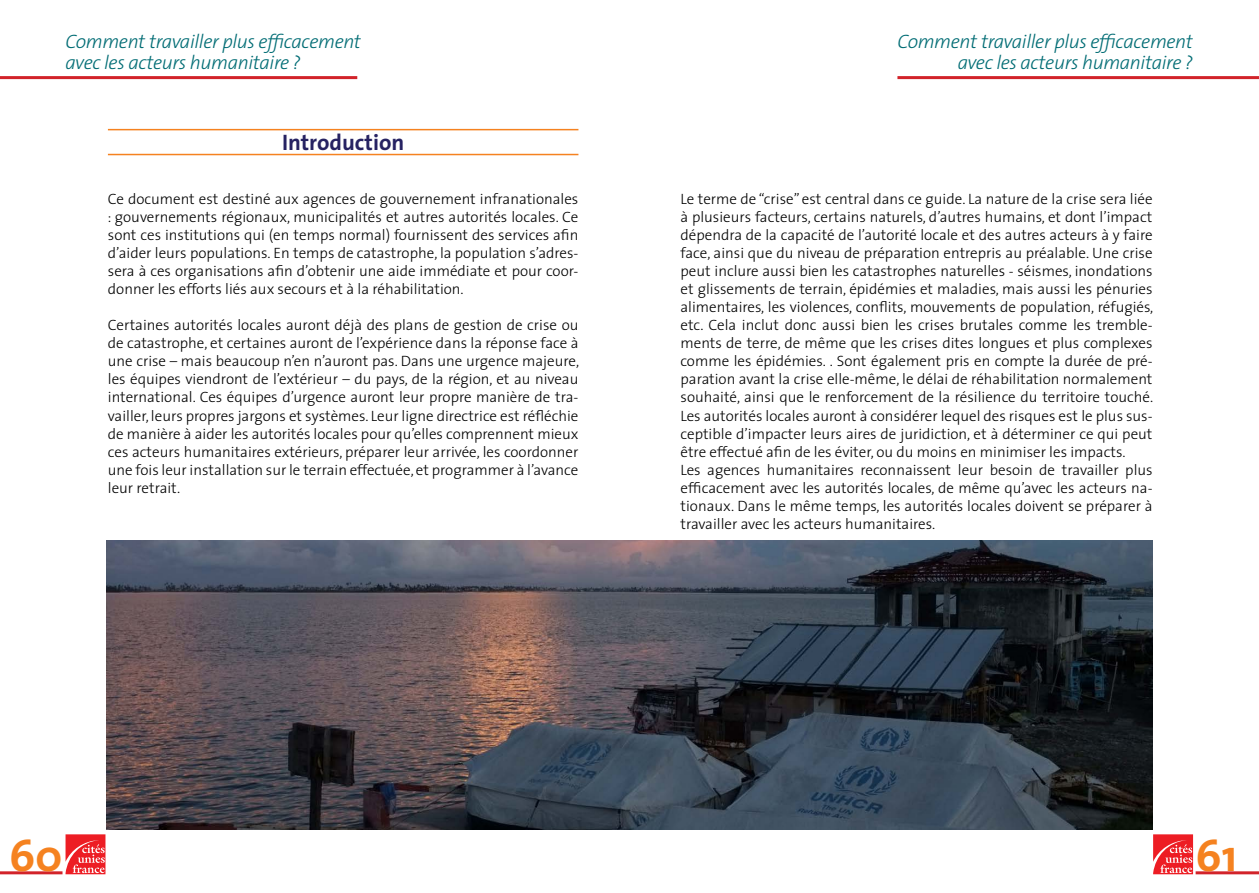
<style>
.page{position:relative;width:1259px;height:893px;background:#fff}
.page>*{position:absolute;margin:0;border:0;box-sizing:border-box;transform-origin:0 0}
.t1{font:700 45px "The Sans";color:#f58220}
.t2{font:700 22.5px "The Sans";color:#262262}
.t3{font:italic 300 19.5px/21px "The Sans";letter-spacing:-.02em;color:#006c74}
.t4{font:300 15px/18px "The Sans";color:#000;text-align:justify}
</style>
<div class="page">
<hr style="left:0;top:871px;width:63px;height:3px;background:#d2232a">
<hr style="left:1195px;top:871px;width:64px;height:3px;background:#d2232a">
<svg style="left:66px;top:834px;width:39px;height:40px;background:#f0474d"></svg>
<svg style="left:1153px;top:834px;width:40px;height:40px;background:#f0474d"></svg>
<hr style="left:0;top:76px;width:357px;height:3px;background:#d2232a">
<hr style="left:897px;top:76px;width:362px;height:3px;background:#d2232a">
<hr style="left:108px;top:129px;width:470px;height:1px;background:#f58220">
<hr style="left:108px;top:154px;width:470px;height:1px;background:#f58220">
<img style="left:107px;top:541px;width:1045px;height:288px">
<h3 class="t3" style="left:65px;top:30px;width:297px">Comment travailler plus efficacement avec les acteurs humanitaire ?</h3>
<h3 class="t3" style="left:897px;top:30px;width:297px;text-align:right">Comment travailler plus efficacement avec les acteurs humanitaire ?</h3>
<h2 class="t2" style="left:282px;top:123px;width:124px">Introduction</h2>
<p class="t4" style="left:108px;top:190px;width:472px">Ce document est destiné aux agences de gouvernement infranationales : gouvernements régionaux, municipalités et autres autorités locales. Ce sont ces institutions qui (en temps normal) fournissent des services afin d’aider leurs populations. En temps de catastrophe, la population s’adres&shy;sera à ces organisations afin d’obtenir une aide immédiate et pour coor&shy;donner les efforts liés aux secours et à la réhabilitation.</p>
<p class="t4" style="left:108px;top:316px;width:473px">Certaines autorités locales auront déjà des plans de gestion de crise ou de catastrophe, et certaines auront de l’expérience dans la réponse face à une crise – mais beaucoup n’en n’auront pas. Dans une urgence majeure, les équipes viendront de l’extérieur – du pays, de la région, et au niveau international. Ces équipes d’urgence auront leur propre manière de tra&shy;vailler, leurs propres jargons et systèmes. Leur ligne directrice est réfléchie de manière à aider les autorités locales pour qu’elles comprennent mieux ces acteurs humanitaires extérieurs, préparer leur arrivée, les coordonner une fois leur installation sur le terrain effectuée, et programmer à l’avance leur retrait.</p>
<p class="t4" style="left:680px;top:190px;width:474px;text-align:left">Le terme de “crise” est central dans ce guide. La nature de la crise sera liée à plusieurs facteurs, certains naturels, d’autres humains, et dont l’impact dépendra de la capacité de l’autorité locale et des autres acteurs à y faire face, ainsi que du niveau de préparation entrepris au préalable. Une crise peut inclure aussi bien les catastrophes naturelles - séismes, inondations et glissements de terrain, épidémies et maladies, mais aussi les pénuries alimentaires, les violences, conflits, mouvements de population, réfugiés, etc. Cela inclut donc aussi bien les crises brutales comme les tremble&shy;ments de terre, de même que les crises dites longues et plus complexes comme les épidémies. . Sont également pris en compte la durée de pré&shy;paration avant la crise elle-même, le délai de réhabilitation normalement souhaité, ainsi que le renforcement de la résilience du territoire touché.<br>Les autorités locales auront à considérer lequel des risques est le plus sus&shy;ceptible d’impacter leurs aires de juridiction, et à déterminer ce qui peut être effectué afin de les éviter, ou du moins en minimiser les impacts.<br>Les agences humanitaires reconnaissent leur besoin de travailler plus efficacement avec les autorités locales, de même qu’avec les acteurs na&shy;tionaux. Dans le même temps, les autorités locales doivent se préparer à travailler avec les acteurs humanitaires.</p>
<h1 class="t1" style="left:9px;top:818px;width:55px">60</h1>
<h1 class="t1" style="left:1195px;top:818px;width:43px">61</h1>
</div>
